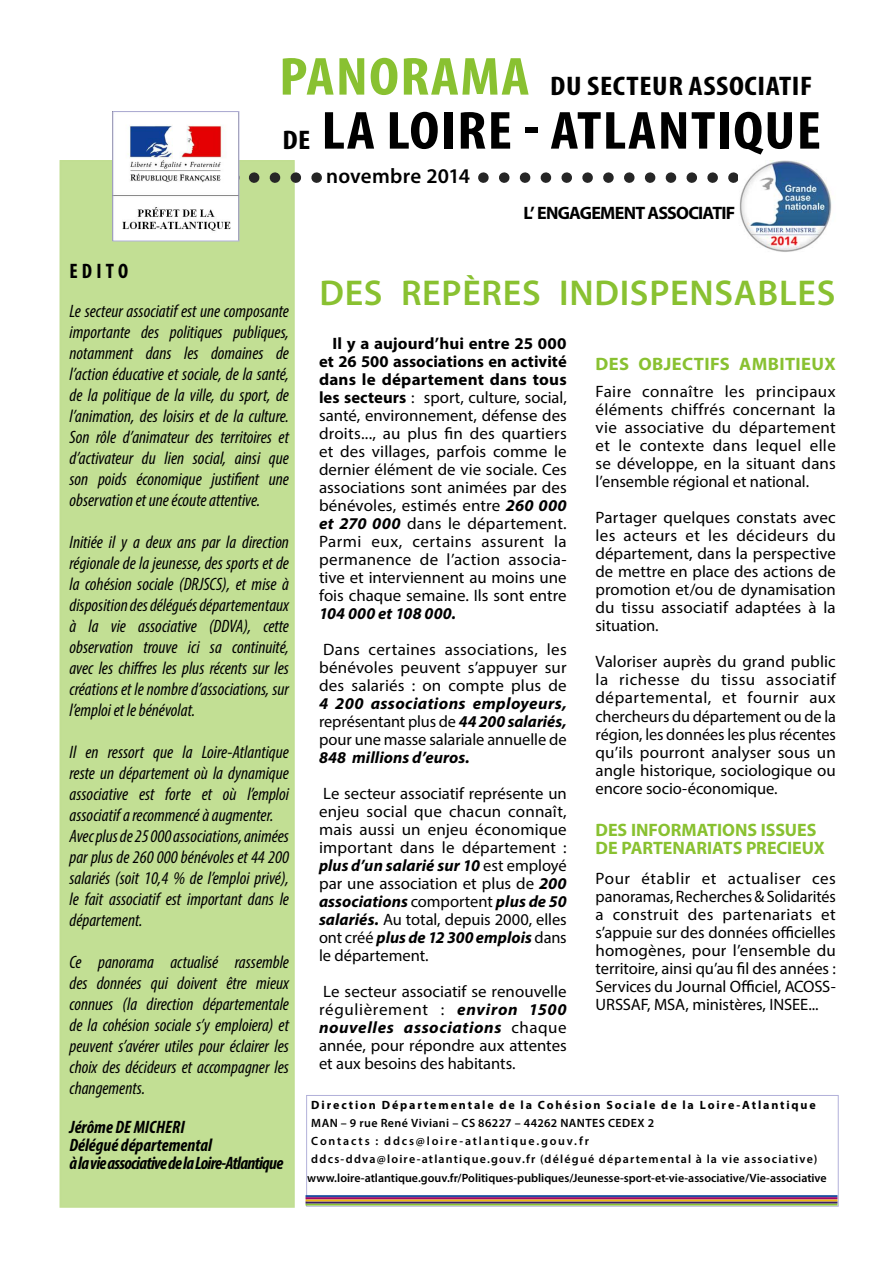
<style>
.page{position:relative;width:893px;height:1263px;background:#fff}
.page>*{position:absolute;margin:0;border:0;box-sizing:border-box;transform-origin:0 0}
.Intitulé_1{font:700 condensed 54px "Myriad Pro";letter-spacing:.02em;color:#000;scale:1.15 1}
.t1{font:600 36px "Myriad Pro";letter-spacing:.02em;color:#89c131}
.Intitulé_1-2{font:700 condensed 27px "Myriad Pro";letter-spacing:.02em;color:#000;scale:1.15 1}
.Corps_1{font:600 21px "Myriad Pro";letter-spacing:.01em;color:#000}
.Folio_Gauche{font:700 condensed 21px "Myriad Pro";letter-spacing:.2em;color:#000}
.Folio_Gauche-2{font:italic condensed 18px/21px "Myriad Pro";color:#000;text-align:justify}
.Corps_1-2{font:700 18px/18px "Myriad Pro";color:#89c131}
.Folio_Gauche-3{font:italic 700 condensed 18px "Myriad Pro";letter-spacing:-.04em;color:#000}
.Folio_Gauche-4{font:italic 700 condensed 18px "Myriad Pro";letter-spacing:-.01em;color:#000}
.Corps_1-3{font:700 18px "Myriad Pro";letter-spacing:-.045em;color:#000}
.Corps_1-4{font:700 18px "Myriad Pro";letter-spacing:.02em;color:#89c131}
.Corps_1-5{font:16.5px/18px "Myriad Pro";color:#000;text-align:justify}
.Corps_1-6{font:600 12px/18px "Myriad Pro";letter-spacing:.005em;color:#000;text-align:center}
.Corps_1-7{font:700 12px "Myriad Pro";letter-spacing:.155em;color:#000}
.Corps_1-8{font:600 12px "Myriad Pro";letter-spacing:.035em;color:#000}
.Corps_1-9{font:600 12px "Myriad Pro";letter-spacing:.15em;color:#000}
.s1{font-size:54px;color:#89c131}
.s2{font-size:27px}
.s3{font-weight:700}
.s4{font-weight:700;font-style:italic}
</style>
<div class="page">
<div style="left:306px;top:1095px;width:533px;height:112px;border:1px solid #b2b1da"></div>
<hr style="left:305px;top:1203px;width:532px;height:2px;background:#89c131">
<hr style="left:305px;top:1201px;width:532px;height:2px;background:#3e1d65">
<hr style="left:305px;top:1199px;width:532px;height:2px;background:#ecb612">
<hr style="left:305px;top:1195px;width:532px;height:2px;background:#1c4ea0">
<hr style="left:305px;top:1197px;width:532px;height:2px;background:#9e0665">
<div style="left:60px;top:161px;width:234px;height:1046px;background:#c2df94"></div>
<div style="left:60px;top:160px;width:235px;height:1048px;border:2px solid #c1de92"></div>
<svg style="left:254px;top:172px;width:484px;height:11px"></svg>
<img style="left:114px;top:125px;width:123px;height:114px">
<div style="left:112px;top:111px;width:127px;height:130px;border:1px solid #b2b1da"></div>
<img style="left:739px;top:160px;width:93px;height:92px">
<div style="left:322px;top:157px;width:152px;height:44px;background:#fff"></div>
<p class="Intitulé_1-2" style="left:279px;top:69px;width:465px"><span class="s1">PANORAMA</span> DU SECTEUR ASSOCIATIF</p>
<p class="Intitulé_1" style="left:282px;top:97px;width:470px"><span class="s2">DE</span> LA LOIRE - ATLANTIQUE</p>
<p class="Corps_1" style="left:326px;top:163px;width:146px">novembre 2014</p>
<p class="Corps_1-3" style="left:523px;top:202px;width:213px">L’ ENGAGEMENT ASSOCIATIF</p>
<p class="Folio_Gauche" style="left:70px;top:258px;width:60px">EDITO</p>
<p class="Folio_Gauche-2" style="left:70px;top:300px;width:221px">Le secteur associatif est une composante importante des politiques publiques, notamment dans les domaines de l’action éducative et sociale, de la santé, de la politique de la ville, du sport, de l’animation, des loisirs et de la culture.<br>Son rôle d’animateur des territoires et d’activateur du lien social, ainsi que son poids économique justifient une observation et une écoute attentive.</p>
<p class="Folio_Gauche-2" style="left:70px;top:531px;width:221px">Initiée il y a deux ans par la direction régionale de la jeunesse, des sports et de la cohésion sociale (DRJSCS), et mise à disposition des délégués départementaux à la vie associative (DDVA), cette observation trouve ici sa continuité, avec les chiffres les plus récents sur les créations et le nombre d’associations, sur l’emploi et le bénévolat.</p>
<p class="Folio_Gauche-2" style="left:70px;top:741px;width:221px">Il en ressort que la Loire-Atlantique reste un département où la dynamique associative est forte et où l’emploi associatif a recommencé à augmenter.</p>
<p class="Folio_Gauche-2" style="left:70px;top:825px;width:221px">Avec plus de 25 000 associations, animées par plus de 260 000 bénévoles et 44 200 salariés (soit 10,4 % de l’emploi privé), le fait associatif est important dans le département.</p>
<p class="Folio_Gauche-2" style="left:70px;top:951px;width:221px">Ce panorama actualisé rassemble des données qui doivent être mieux connues (la direction départementale de la cohésion sociale s’y emploiera) et peuvent s’avérer utiles pour éclairer les choix des décideurs et accompagner les changements.</p>
<p class="Folio_Gauche-4" style="left:70px;top:1116px;width:117px">Jérôme DE MICHERI</p>
<p class="Folio_Gauche-4" style="left:70px;top:1134px;width:144px">Délégué départemental</p>
<p class="Folio_Gauche-3" style="left:70px;top:1152px;width:215px">à la vie associative de la Loire-Atlantique</p>
<p class="t1" style="left:319px;top:270px;width:518px">DES REPÈRES INDISPENSABLES</p>
<p class="Corps_1-5" style="left:319px;top:334px;width:249px;text-indent:14px"><span class="s3">Il y a aujourd’hui entre 25 000 et 26 500 associations en activité dans le département dans tous les secteurs</span> : sport, culture, social, santé, environnement, défense des droits..., au plus fin des quartiers et des villages, parfois comme le dernier élément de vie sociale. Ces associations sont animées par des bénévoles, estimés entre <span class="s4">260 000 et 270 000</span> dans le département.<br>Parmi eux, certains assurent la permanence de l’action associa&shy;tive et interviennent au moins une fois chaque semaine. Ils sont entre <span class="s4">104 000 et 108 000.</span></p>
<p class="Corps_1-5" style="left:319px;top:640px;width:249px">Dans certaines associations, les bénévoles peuvent s’appuyer sur des salariés : on compte plus de <span class="s4">4 200 associations employeurs, </span>représentant plus de <span class="s4">44 200 salariés, </span>pour une masse salariale annuelle de <span class="s4">848 millions d’euros.</span></p>
<p class="Corps_1-5" style="left:319px;top:784px;width:249px">Le secteur associatif représente un enjeu social que chacun connaît, mais aussi un enjeu économique important dans le département : <span class="s4">plus d’un salarié sur 10</span> est employé par une association et plus de <span class="s4">200 associations</span> comportent <span class="s4">plus de 50 salariés.</span> Au total, depuis 2000, elles ont créé <span class="s4">plus de 12 300 emplois</span> dans le département.</p>
<p class="Corps_1-5" style="left:319px;top:982px;width:249px">Le secteur associatif se renouvelle régulièrement : <span class="s4">environ 1500 nouvelles associations</span> chaque année, pour répondre aux attentes et aux besoins des habitants.</p>
<p class="Corps_1-4" style="left:595px;top:352px;width:242px">DES OBJECTIFS AMBITIEUX</p>
<p class="Corps_1-5" style="left:595px;top:382px;width:242px">Faire connaître les principaux éléments chiffrés concernant la vie associative du département et le contexte dans lequel elle se développe, en la situant dans l’ensemble régional et national.</p>
<p class="Corps_1-5" style="left:595px;top:508px;width:242px">Partager quelques constats avec les acteurs et les décideurs du département, dans la perspective de mettre en place des actions de promotion et/ou de dynamisation du tissu associatif adaptées à la situation.</p>
<p class="Corps_1-5" style="left:595px;top:653px;width:242px">Valoriser auprès du grand public la richesse du tissu associatif départemental, et fournir aux chercheurs du département ou de la région, les données les plus récentes qu’ils pourront analyser sous un angle historique, sociologique ou encore socio-économique.</p>
<p class="Corps_1-2" style="left:595px;top:820px;width:231px">DES INFORMATIONS ISSUES<br>DE PARTENARIATS PRECIEUX</p>
<p class="Corps_1-5" style="left:595px;top:869px;width:242px">Pour établir et actualiser ces panoramas, Recherches &amp; Solidarités a construit des partenariats et s’appuie sur des données officielles homogènes, pour l’ensemble du territoire, ainsi qu’au fil des années :<br>Services du Journal Officiel, ACOSS-URSSAF, MSA, ministères, INSEE...</p>
<p class="Corps_1-7" style="left:311px;top:1097px;width:506px">Direction Départementale de la Cohésion Sociale de la Loire-Atlantique</p>
<p class="Corps_1-8" style="left:311px;top:1116px;width:344px">MAN – 9 rue René Viviani – CS 86227 – 44262 NANTES CEDEX 2</p>
<p class="Corps_1-9" style="left:311px;top:1134px;width:279px">Contacts : ddcs@loire-atlantique.gouv.fr</p>
<p class="Corps_1-6" style="left:307px;top:1150px;width:521px">ddcs-ddva@loire-atlantique.gouv.fr (délégué départemental à la vie associative) www.loire-atlantique.gouv.fr/Politiques-publiques/Jeunesse-sport-et-vie-associative/Vie-associative</p>
</div>
